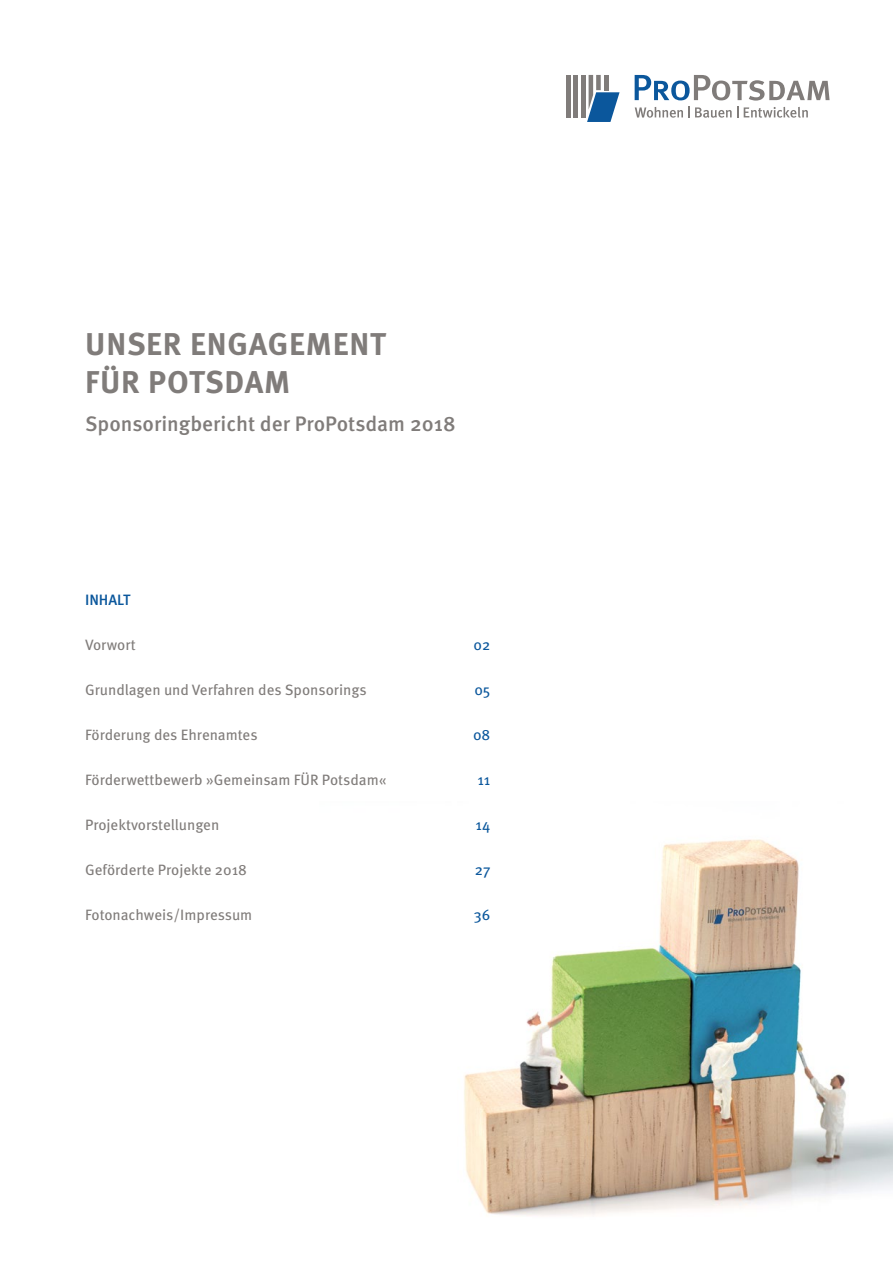
<style>
.page{position:relative;width:893px;height:1263px;background:#fff}
.page>*{position:absolute;margin:0;border:0;box-sizing:border-box;transform-origin:0 0}
.t1{font:700 31.5px/37.8px "Meta OT";letter-spacing:.025em;color:#807c7a}
.t2{font:500 21px "Meta OT";color:#807c7a}
.t3{font:15px "Meta OT";color:#807c7a}
.t4{font:15px "Meta OT";color:#0b579c}
.t5{font:500 15px "Meta OT";color:#0b579c}
</style>
<div class="page">
<img style="left:464px;top:839px;width:429px;height:377px">
<hr style="left:566px;top:75px;width:4px;height:42px;background:#807c7a">
<div style="left:581px;top:75px;width:5px;height:42px;background:#807c7a"></div>
<div style="left:573px;top:75px;width:5px;height:42px;background:#807c7a"></div>
<svg style="left:635px;top:75px;width:195px;height:26px"></svg>
<svg style="left:635px;top:107px;width:103px;height:11px"></svg>
<svg style="left:744px;top:107px;width:64px;height:11px"></svg>
<svg style="left:587px;top:75px;width:32px;height:47px"></svg>
<h1 class="t1" style="left:85px;top:326px;width:302px">UNSER ENGAGEMENT<br>FÜR POTSDAM</h1>
<h2 class="t2" style="left:85px;top:410px;width:372px">Sponsoringbericht der ProPotsdam 2018</h2>
<p class="t5" style="left:85px;top:591px;width:47px">INHALT</p>
<p class="t3" style="left:85px;top:636px;width:52px">Vorwort</p>
<p class="t4" style="left:474px;top:636px;width:18px">02</p>
<p class="t3" style="left:85px;top:681px;width:283px">Grundlagen und Verfahren des Sponsorings</p>
<p class="t4" style="left:474px;top:681px;width:17px">05</p>
<p class="t3" style="left:85px;top:726px;width:174px">Förderung des Ehrenamtes</p>
<p class="t4" style="left:473px;top:726px;width:19px">08</p>
<p class="t3" style="left:85px;top:771px;width:303px">Förderwettbewerb »Gemeinsam FÜR Potsdam«</p>
<p class="t4" style="left:477px;top:771px;width:14px">11</p>
<p class="t3" style="left:85px;top:816px;width:136px">Projektvorstellungen</p>
<p class="t4" style="left:475px;top:816px;width:16px">14</p>
<p class="t3" style="left:85px;top:861px;width:163px">Geförderte Projekte 2018</p>
<p class="t4" style="left:475px;top:861px;width:17px">27</p>
<p class="t3" style="left:85px;top:906px;width:169px">Fotonachweis/Impressum</p>
<p class="t4" style="left:474px;top:906px;width:18px">36</p>
</div>
